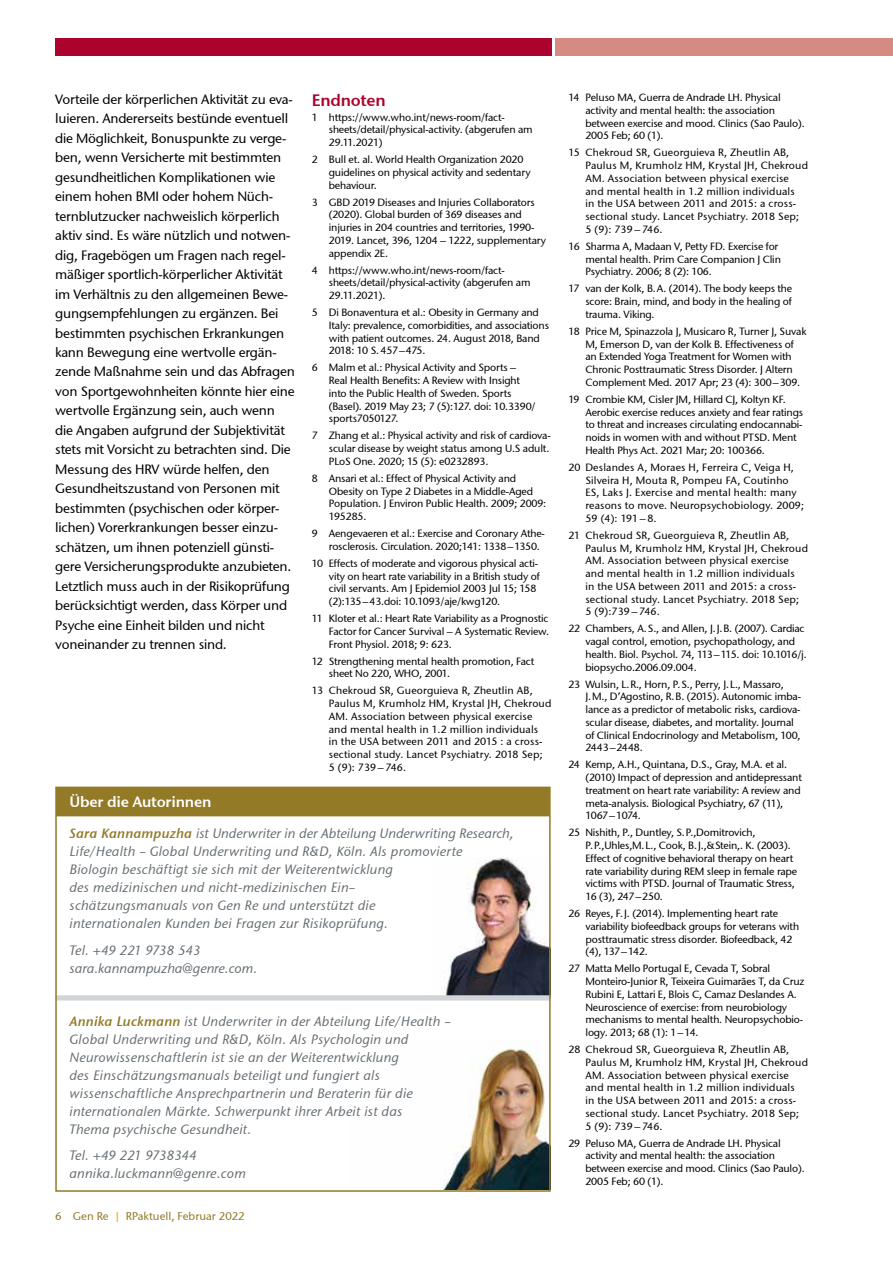
<style>
.page{position:relative;width:893px;height:1263px;background:#fff}
.page>*{position:absolute;margin:0;border:0;box-sizing:border-box;transform-origin:0 0}
.t1{font:600 16.5px "Stone Sans GC Re";letter-spacing:-.015em;color:#ac032e}
.t2{font:600 15px "Stone Sans GC Re";letter-spacing:-.015em;color:#fff}
.t3{font:13.5px/19.5px "Stone Sans GC Re";letter-spacing:-.015em;color:#000}
.t4{font:italic 13.5px/18px "Stone Sans GC Re";letter-spacing:.015em;color:#646c71}
.t5{font:11.25px "Stone Sans GC Re";color:#927a27}
.t6{font:10.5px/12.8px "Stone Sans GC Re";letter-spacing:-.015em;color:#000}
.t7{font:10.5px/12.8px "Stone Sans GC Re";letter-spacing:.015em;color:#000}
.s1{font-weight:600;color:#927a27}
.s2{color:#f6a400}
</style>
<div class="page">
<div style="left:55px;top:38px;width:496px;height:17px;background:#ac032e"></div>
<div style="left:556px;top:38px;width:337px;height:17px;background:#d58a82"></div>
<img style="left:442px;top:1048px;width:106px;height:141px">
<img style="left:445px;top:857px;width:103px;height:138px">
<div style="left:56px;top:995px;width:495px;height:5px;background:#d1d5d8"></div>
<div style="left:56px;top:787px;width:494px;height:29px;background:#927a27"></div>
<div style="left:55px;top:787px;width:496px;height:405px;border:2px solid #927a27"></div>
<p class="t3" style="left:55px;top:89px;width:241px">Vorteile der körperlichen Aktivität zu eva&shy;luieren. Andererseits bestünde eventuell die Möglichkeit, Bonuspunkte zu verge&shy;ben, wenn Versicherte mit bestimmten gesundheitlichen Komplikationen wie einem hohen BMI oder hohem Nüch&shy;ternblutzucker nachweislich körperlich aktiv sind. Es wäre nützlich und notwen&shy;dig, Fragebögen um Fragen nach regel&shy;mäßiger sportlich-körperlicher Aktivität im Verhältnis zu den allgemeinen Bewe&shy;gungsempfehlungen zu ergänzen. Bei bestimmten psychischen Erkrankungen kann Bewegung eine wertvolle ergän&shy;zende Maßnahme sein und das Abfragen von Sportgewohnheiten könnte hier eine wertvolle Ergänzung sein, auch wenn die Angaben aufgrund der Subjektivität stets mit Vorsicht zu betrachten sind. Die Messung des HRV würde helfen, den Gesundheitszustand von Personen mit bestimmten (psychischen oder körper&shy;lichen) Vorerkrankungen besser einzu&shy;schätzen, um ihnen potenziell günsti&shy;gere Versicherungsprodukte anzubieten.<br>Letztlich muss auch in der Risikoprüfung berücksichtigt werden, dass Körper und Psyche eine Einheit bilden und nicht voneinander zu trennen sind.</p>
<h1 class="t1" style="left:312px;top:90px;width:75px">Endnoten</h1>
<p class="t6" style="left:329px;top:111px;width:205px;text-indent:-17px">1 https://www.who.int/news-room/fact&shy;sheets/detail/physical-activity. (abgerufen am<br>29.11.2021)</p>
<p class="t6" style="left:329px;top:153px;width:203px;text-indent:-17px">2 Bull et. al. World Health Organization 2020 guidelines on physical activity and sedentary behaviour.</p>
<p class="t6" style="left:329px;top:196px;width:219px;text-indent:-17px">3 GBD 2019 Diseases and Injuries Collaborators (2020). Global burden of 369 diseases and injuries in 204 countries and territories, 1990- 2019. Lancet, 396, 1204 – 1222, supplementary appendix 2E.</p>
<p class="t6" style="left:329px;top:264px;width:203px;text-indent:-17px">4 https://www.who.int/news-room/fact&shy;sheets/detail/physical-activity (abgerufen am<br>29.11.2021).</p>
<p class="t6" style="left:329px;top:306px;width:222px;text-indent:-17px">5 Di Bonaventura et al.: Obesity in Germany and Italy: prevalence, comorbidities, and associations with patient outcomes. 24. August 2018, Band 2018: 10 S.457–475.</p>
<p class="t6" style="left:329px;top:361px;width:208px;text-indent:-17px">6 Malm et al.: Physical Activity and Sports – Real Health Benefits: A Review with Insight into the Public Health of Sweden. Sports (Basel). 2019 May 23; 7 (5):127. doi: 10.3390/ sports7050127.</p>
<p class="t6" style="left:329px;top:429px;width:223px;text-indent:-17px">7 Zhang et al.: Physical activity and risk of cardiova&shy;scular disease by weight status among U.S adult.<br>PLoS One. 2020; 15 (5): e0232893.</p>
<p class="t6" style="left:329px;top:472px;width:219px;text-indent:-17px">8 Ansari et al.: Effect of Physical Activity and Obesity on Type 2 Diabetes in a Middle-Aged Population. J Environ Public Health. 2009; 2009:<br>195285.</p>
<p class="t6" style="left:329px;top:527px;width:218px;text-indent:-17px">9 Aengevaeren et al.: Exercise and Coronary Athe&shy;rosclerosis. Circulation. 2020;141: 1338–1350.</p>
<p class="t6" style="left:329px;top:557px;width:213px;text-indent:-17px">10 Effects of moderate and vigorous physical acti&shy;vity on heart rate variability in a British study of civil servants. Am J Epidemiol 2003 Jul 15; 158 (2):135–43.doi: 10.1093/aje/kwg120.</p>
<p class="t6" style="left:329px;top:612px;width:222px;text-align:justify;text-indent:-17px">11 Kloter et al.: Heart Rate Variability as a Prognostic Factor for Cancer Survival – A Systematic Review.<br>Front Physiol. 2018; 9: 623.</p>
<p class="t6" style="left:329px;top:654px;width:207px;text-indent:-17px">12 Strengthening mental health promotion, Fact sheet No 220, WHO, 2001.</p>
<p class="t7" style="left:329px;top:684px;width:224px;text-indent:-17px">13 Chekroud SR, Gueorguieva R, Zheutlin AB, Paulus M, Krumholz HM, Krystal JH, Chekroud AM. Association between physical exercise and mental health in 1.2 million individuals<br>in the USA between 2011 and 2015 : a cross&shy;sectional study. Lancet Psychiatry. 2018 Sep;<br>5 (9): 739 – 746.</p>
<h2 class="t2" style="left:70px;top:792px;width:144px">Über die Autorinnen</h2>
<p class="t4" style="left:70px;top:825px;width:446px"><span class="s1">Sara Kannampuzha</span> ist Underwriter in der Abteilung Underwriting Research, Life/Health – Global Underwriting und R&amp;D, Köln. Als promovierte Biologin beschäftigt sie sich mit der Weiterentwicklung<br>des medizinischen und nicht-medizinischen Ein–<br>schätzungsmanuals von Gen Re und unterstützt die<br>internationalen Kunden bei Fragen zur Risikoprüfung.</p>
<p class="t4" style="left:70px;top:941px;width:189px">Tel. +49 221 9738 543 sara.kannampuzha@genre.com.</p>
<p class="t4" style="left:70px;top:1012px;width:383px"><span class="s1">Annika Luckmann</span> ist Underwriter in der Abteilung Life/Health – Global Underwriting und R&amp;D, Köln. Als Psychologin und Neurowissenschaftlerin ist sie an der Weiterentwicklung<br>des Einschätzungsmanuals beteiligt und fungiert als wissenschaftliche Ansprechpartnerin und Beraterin für die internationalen Märkte. Schwerpunkt ihrer Arbeit ist das<br>Thema psychische Gesundheit.</p>
<p class="t4" style="left:70px;top:1147px;width:178px">Tel. +49 221 9738344 annika.luckmann@genre.com</p>
<p class="t5" style="left:55px;top:1209px;width:191px">6 Gen Re <span class="s2">|</span> RPaktuell, Februar 2022</p>
<p class="t6" style="left:585px;top:91px;width:221px;text-indent:-17px">14 Peluso MA, Guerra de Andrade LH. Physical activity and mental health: the association between exercise and mood. Clinics (Sao Paulo).<br>2005 Feb; 60 (1).</p>
<p class="t7" style="left:585px;top:146px;width:224px;text-indent:-17px">15 Chekroud SR, Gueorguieva R, Zheutlin AB, Paulus M, Krumholz HM, Krystal JH, Chekroud AM. Association between physical exercise and mental health in 1.2 million individuals<br>in the USA between 2011 and 2015: a cross&shy;sectional study. Lancet Psychiatry. 2018 Sep;<br>5 (9): 739 – 746.</p>
<p class="t6" style="left:585px;top:240px;width:197px;text-indent:-17px">16 Sharma A, Madaan V, Petty FD. Exercise for mental health. Prim Care Companion J Clin<br>Psychiatry. 2006; 8 (2): 106.</p>
<p class="t6" style="left:585px;top:282px;width:208px;text-align:justify;text-indent:-17px">17 van der Kolk, B.A. (2014). The body keeps the score: Brain, mind, and body in the healing of trauma. Viking.</p>
<p class="t6" style="left:585px;top:325px;width:223px;text-indent:-17px">18 Price M, Spinazzola J, Musicaro R, Turner J, Suvak M, Emerson D, van der Kolk B. Effectiveness of an Extended Yoga Treatment for Women with Chronic Posttraumatic Stress Disorder. J Altern Complement Med. 2017 Apr; 23 (4): 300–309.</p>
<p class="t6" style="left:585px;top:393px;width:219px;text-indent:-17px">19 Crombie KM, Cisler JM, Hillard CJ, Koltyn KF.<br>Aerobic exercise reduces anxiety and fear ratings to threat and increases circulating endocannabi&shy;noids in women with and without PTSD. Ment Health Phys Act. 2021 Mar; 20: 100366.</p>
<p class="t7" style="left:585px;top:461px;width:220px;text-indent:-17px">20 Deslandes A, Moraes H, Ferreira C, Veiga H, Silveira H, Mouta R, Pompeu FA, Coutinho ES, Laks J. Exercise and mental health: many reasons to move. Neuropsychobiology. 2009; 59 (4): 191 – 8.</p>
<p class="t7" style="left:585px;top:529px;width:224px;text-indent:-17px">21 Chekroud SR, Gueorguieva R, Zheutlin AB, Paulus M, Krumholz HM, Krystal JH, Chekroud AM. Association between physical exercise and mental health in 1.2 million individuals<br>in the USA between 2011 and 2015: a cross&shy;sectional study. Lancet Psychiatry. 2018 Sep;<br>5 (9):739 – 746.</p>
<p class="t6" style="left:585px;top:622px;width:223px;text-indent:-17px">22 Chambers, A.S., and Allen, J.J.B. (2007). Cardiac vagal control, emotion, psychopathology, and health. Biol. Psychol. 74, 113–115. doi: 10.1016/j. biopsycho.2006.09.004.</p>
<p class="t6" style="left:585px;top:677px;width:217px;text-indent:-17px">23 Wulsin, L.R., Horn, P.S., Perry, J.L., Massaro, J.M., D’Agostino, R.B. (2015). Autonomic imba&shy;lance as a predictor of metabolic risks, cardiova&shy;scular disease, diabetes, and mortality. Journal of Clinical Endocrinology and Metabolism, 100, 2443–2448.</p>
<p class="t6" style="left:585px;top:758px;width:218px;text-indent:-17px">24 Kemp, A.H., Quintana, D.S., Gray, M.A. et al. (2010) Impact of depression and antidepressant treatment on heart rate variability: A review and meta-analysis. Biological Psychiatry, 67 (11), 1067–1074.</p>
<p class="t6" style="left:585px;top:826px;width:213px;text-indent:-17px">25 Nishith, P., Duntley, S.P.,Domitrovich, P.P.,Uhles,M.L., Cook, B.J.,&amp;Stein,. K. (2003).<br>Effect of cognitive behavioral therapy on heart rate variability during REM sleep in female rape victims with PTSD. Journal of Traumatic Stress, 16 (3), 247–250.</p>
<p class="t6" style="left:585px;top:907px;width:215px;text-indent:-17px">26 Reyes, F.J. (2014). Implementing heart rate variability biofeedback groups for veterans with posttraumatic stress disorder. Biofeedback, 42 (4), 137–142.</p>
<p class="t6" style="left:585px;top:962px;width:221px;text-indent:-17px">27 Matta Mello Portugal E, Cevada T, Sobral Monteiro-Junior R, Teixeira Guimarães T, da Cruz Rubini E, Lattari E, Blois C, Camaz Deslandes A.<br>Neuroscience of exercise: from neurobiology mechanisms to mental health. Neuropsychobio&shy;logy. 2013; 68 (1): 1–14.</p>
<p class="t7" style="left:585px;top:1043px;width:224px;text-indent:-17px">28 Chekroud SR, Gueorguieva R, Zheutlin AB, Paulus M, Krumholz HM, Krystal JH, Chekroud AM. Association between physical exercise and mental health in 1.2 million individuals<br>in the USA between 2011 and 2015: a cross&shy;sectional study. Lancet Psychiatry. 2018 Sep;<br>5 (9): 739 – 746.</p>
<p class="t6" style="left:585px;top:1136px;width:221px;text-indent:-17px">29 Peluso MA, Guerra de Andrade LH. Physical activity and mental health: the association between exercise and mood. Clinics (Sao Paulo).<br>2005 Feb; 60 (1).</p>
</div>
